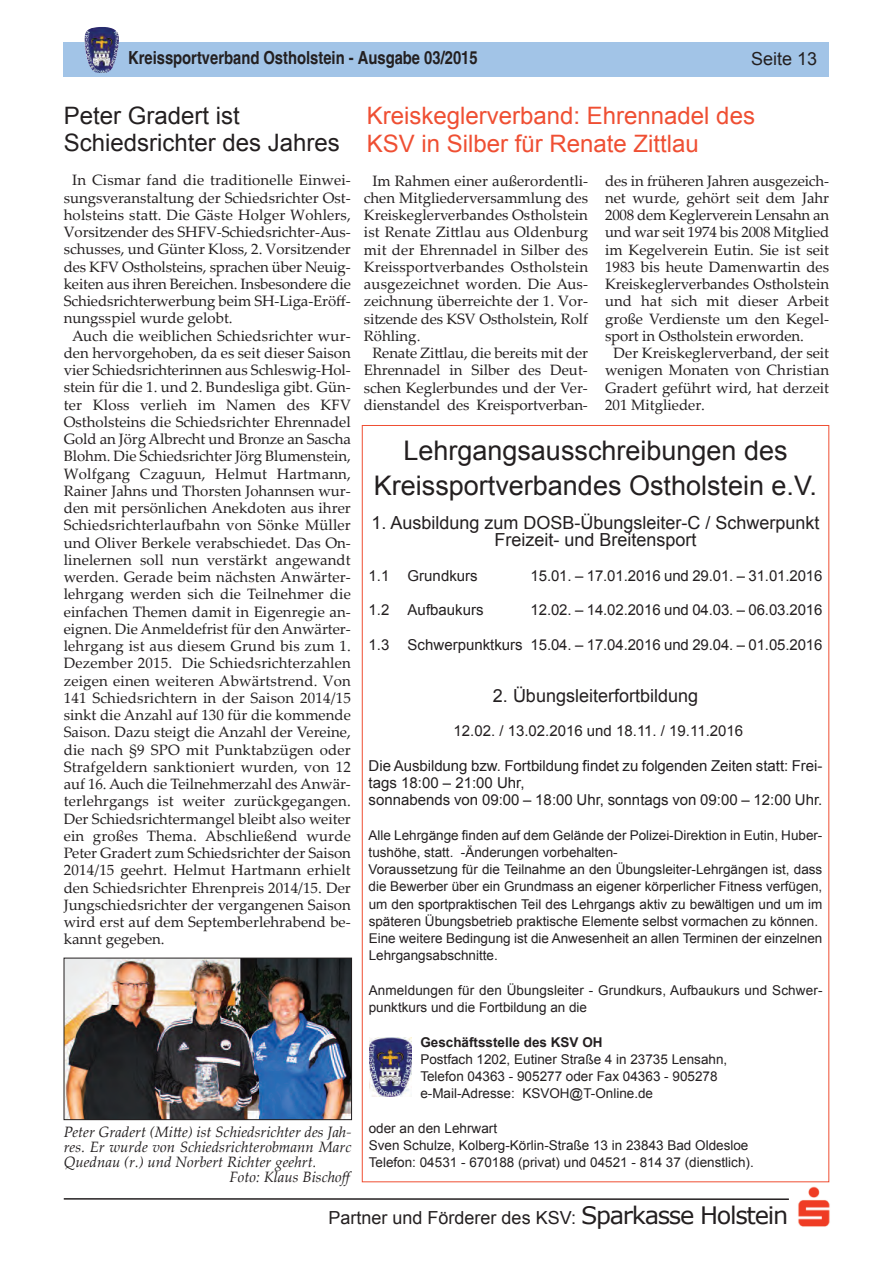
<style>
.page{position:relative;width:893px;height:1263px;background:#fff}
.page>*{position:absolute;margin:0;border:0;box-sizing:border-box;transform-origin:0 0}
.t1{font:27px/34.5px "Arial";color:#231f20;text-align:center}
.t2{font:24px/27.8px "Arial";color:#ef4f33}
.t3{font:24px/27px "Arial";color:#231f20}
.t4{font:18px/17.2px "Arial";color:#231f20;text-align:center}
.t5{font:700 condensed 18px "Helvetica";color:#231f20}
.t6{font:15px "Palatino Linotype";color:#231f20}
.t7{font:15px/17.2px "Arial";letter-spacing:-.005em;color:#231f20}
.t8{font:italic 15px "Palatino Linotype";color:#231f20}
.t9{font:13.5px/17.2px "Arial";color:#231f20}
.t10{font:700 13.5px "Arial";color:#231f20}
.s1{font-family:"Verdana";font-size:24px}
</style>
<div class="page">
<hr style="left:64px;top:1198px;width:725px;height:2px;background:#231f20">
<img style="left:798px;top:1186px;width:32px;height:41px">
<div style="left:64px;top:43px;width:765px;height:34px;background:#a2c4e7"></div>
<img style="left:84px;top:27px;width:35px;height:46px">
<svg style="left:376px;top:1037px;width:35px;height:1px"></svg>
<img style="left:370px;top:1038px;width:41px;height:59px">
<img style="left:66px;top:960px;width:284px;height:158px">
<div style="left:64px;top:958px;width:288px;height:162px;border:1px solid #231f20"></div>
<p class="t5" style="left:128px;top:47px;width:351px">Kreissportverband Ostholstein - Ausgabe 03/2015</p>
<p class="t4" style="left:751px;top:50px;width:68px">Seite 13</p>
<h2 class="t3" style="left:64px;top:102px;width:278px">Peter Gradert ist<br>Schiedsrichter des Jahres</h2>
<p class="t6" style="left:72px;top:174px;width:280px">In Cismar fand die traditionelle Einwei-</p>
<p class="t6" style="left:64px;top:192px;width:289px">sungsveranstaltung der Schiedsrichter Ost-</p>
<p class="t6" style="left:64px;top:209px;width:289px">holsteins statt. Die Gäste Holger Wohlers,</p>
<p class="t6" style="left:64px;top:226px;width:289px">Vorsitzender des SHFV-Schiedsrichter-Aus-</p>
<p class="t6" style="left:64px;top:243px;width:289px">schusses, und Günter Kloss, 2. Vorsitzender</p>
<p class="t6" style="left:64px;top:261px;width:289px">des KFV Ostholsteins, sprachen über Neuig-</p>
<p class="t6" style="left:64px;top:278px;width:289px">keiten aus ihren Bereichen. Insbesondere die</p>
<p class="t6" style="left:64px;top:295px;width:289px">Schiedsrichterwerbung beim SH-Liga-Eröff-</p>
<p class="t6" style="left:64px;top:312px;width:170px">nungsspiel wurde gelobt.</p>
<p class="t6" style="left:72px;top:330px;width:280px">Auch die weiblichen Schiedsrichter wur-</p>
<p class="t6" style="left:64px;top:347px;width:289px">den hervorgehoben, da es seit dieser Saison</p>
<p class="t6" style="left:64px;top:364px;width:289px">vier Schiedsrichterinnen aus Schleswig-Hol-</p>
<p class="t6" style="left:64px;top:381px;width:289px">stein für die 1. und 2. Bundesliga gibt. Gün-</p>
<p class="t6" style="left:64px;top:399px;width:289px">ter Kloss verlieh im Namen des KFV</p>
<p class="t6" style="left:64px;top:416px;width:289px">Ostholsteins die Schiedsrichter Ehrennadel</p>
<p class="t6" style="left:64px;top:433px;width:289px">Gold an Jörg Albrecht und Bronze an Sascha</p>
<p class="t6" style="left:64px;top:450px;width:289px">Blohm. Die Schiedsrichter Jörg Blumenstein,</p>
<p class="t6" style="left:64px;top:468px;width:289px">Wolfgang Czaguun, Helmut Hartmann,</p>
<p class="t6" style="left:64px;top:485px;width:289px">Rainer Jahns und Thorsten Johannsen wur-</p>
<p class="t6" style="left:64px;top:502px;width:289px">den mit persönlichen Anekdoten aus ihrer</p>
<p class="t6" style="left:64px;top:519px;width:289px">Schiedsrichterlaufbahn von Sönke Müller</p>
<p class="t6" style="left:64px;top:537px;width:289px">und Oliver Berkele verabschiedet. Das On-</p>
<p class="t6" style="left:64px;top:554px;width:289px">linelernen soll nun verstärkt angewandt</p>
<p class="t6" style="left:64px;top:571px;width:289px">werden. Gerade beim nächsten Anwärter-</p>
<p class="t6" style="left:64px;top:588px;width:289px">lehrgang werden sich die Teilnehmer die</p>
<p class="t6" style="left:64px;top:606px;width:289px">einfachen Themen damit in Eigenregie an-</p>
<p class="t6" style="left:64px;top:623px;width:289px">eignen. Die Anmeldefrist für den Anwärter-</p>
<p class="t6" style="left:64px;top:640px;width:289px">lehrgang ist aus diesem Grund bis zum 1.</p>
<p class="t6" style="left:64px;top:657px;width:289px">Dezember 2015. Die Schiedsrichterzahlen</p>
<p class="t6" style="left:64px;top:675px;width:289px">zeigen einen weiteren Abwärtstrend. Von</p>
<p class="t6" style="left:64px;top:692px;width:289px">141 Schiedsrichtern in der Saison 2014/15</p>
<p class="t6" style="left:64px;top:709px;width:289px">sinkt die Anzahl auf 130 für die kommende</p>
<p class="t6" style="left:64px;top:726px;width:289px">Saison. Dazu steigt die Anzahl der Vereine,</p>
<p class="t6" style="left:64px;top:744px;width:289px">die nach §9 SPO mit Punktabzügen oder</p>
<p class="t6" style="left:64px;top:761px;width:289px">Strafgeldern sanktioniert wurden, von 12</p>
<p class="t6" style="left:64px;top:778px;width:289px">auf 16. Auch die Teilnehmerzahl des Anwär-</p>
<p class="t6" style="left:64px;top:795px;width:289px">terlehrgangs ist weiter zurückgegangen.</p>
<p class="t6" style="left:64px;top:813px;width:289px">Der Schiedsrichtermangel bleibt also weiter</p>
<p class="t6" style="left:64px;top:830px;width:289px">ein großes Thema. Abschließend wurde</p>
<p class="t6" style="left:64px;top:847px;width:289px">Peter Gradert zum Schiedsrichter der Saison</p>
<p class="t6" style="left:64px;top:864px;width:289px">2014/15 geehrt. Helmut Hartmann erhielt</p>
<p class="t6" style="left:64px;top:882px;width:289px">den Schiedsrichter Ehrenpreis 2014/15. Der</p>
<p class="t6" style="left:64px;top:899px;width:289px">Jungschiedsrichter der vergangenen Saison</p>
<p class="t6" style="left:64px;top:916px;width:289px">wird erst auf dem Septemberlehrabend be-</p>
<p class="t6" style="left:64px;top:933px;width:102px">kannt gegeben.</p>
<p class="t8" style="left:64px;top:1126px;width:289px">Peter Gradert (Mitte) ist Schiedsrichter des Jah-</p>
<p class="t8" style="left:64px;top:1141px;width:289px">res. Er wurde von Schiedsrichterobmann Marc</p>
<p class="t8" style="left:64px;top:1156px;width:254px">Quednau (r.) und Norbert Richter geehrt.</p>
<p class="t8" style="left:230px;top:1171px;width:126px">Foto: Klaus Bischoff</p>
<h2 class="t2" style="left:367px;top:102px;width:390px">Kreiskeglerverband: Ehrennadel des<br>KSV in Silber für Renate Zittlau</h2>
<p class="t6" style="left:372px;top:175px;width:217px">Im Rahmen einer außerordentli-</p>
<p class="t6" style="left:364px;top:192px;width:226px">chen Mitgliederversammlung des</p>
<p class="t6" style="left:364px;top:209px;width:226px">Kreiskeglerverbandes Ostholstein</p>
<p class="t6" style="left:364px;top:226px;width:226px">ist Renate Zittlau aus Oldenburg</p>
<p class="t6" style="left:364px;top:244px;width:226px">mit der Ehrennadel in Silber des</p>
<p class="t6" style="left:364px;top:261px;width:226px">Kreissportverbandes Ostholstein</p>
<p class="t6" style="left:364px;top:278px;width:226px">ausgezeichnet worden. Die Aus-</p>
<p class="t6" style="left:364px;top:295px;width:226px">zeichnung überreichte der 1. Vor-</p>
<p class="t6" style="left:364px;top:313px;width:226px">sitzende des KSV Ostholstein, Rolf</p>
<p class="t6" style="left:364px;top:330px;width:58px">Röhling.</p>
<p class="t6" style="left:372px;top:347px;width:217px">Renate Zittlau, die bereits mit der</p>
<p class="t6" style="left:364px;top:364px;width:225px">Ehrennadel in Silber des Deut-</p>
<p class="t6" style="left:364px;top:382px;width:225px">schen Keglerbundes und der Ver-</p>
<p class="t6" style="left:364px;top:399px;width:225px">dienstandel des Kreisportverban-</p>
<p class="t6" style="left:605px;top:175px;width:225px">des in früheren Jahren ausgezeich-</p>
<p class="t6" style="left:605px;top:192px;width:226px">net wurde, gehört seit dem Jahr</p>
<p class="t6" style="left:605px;top:209px;width:226px">2008 dem Keglerverein Lensahn an</p>
<p class="t6" style="left:605px;top:226px;width:226px">und war seit 1974 bis 2008 Mitglied</p>
<p class="t6" style="left:605px;top:244px;width:226px">im Kegelverein Eutin. Sie ist seit</p>
<p class="t6" style="left:605px;top:261px;width:226px">1983 bis heute Damenwartin des</p>
<p class="t6" style="left:605px;top:278px;width:226px">Kreiskeglerverbandes Ostholstein</p>
<p class="t6" style="left:605px;top:295px;width:226px">und hat sich mit dieser Arbeit</p>
<p class="t6" style="left:605px;top:313px;width:225px">große Verdienste um den Kegel-</p>
<p class="t6" style="left:605px;top:330px;width:200px">sport in Ostholstein erworden.</p>
<p class="t6" style="left:614px;top:347px;width:217px">Der Kreiskeglerverband, der seit</p>
<p class="t6" style="left:605px;top:364px;width:226px">wenigen Monaten von Christian</p>
<p class="t6" style="left:605px;top:382px;width:226px">Gradert geführt wird, hat derzeit</p>
<p class="t6" style="left:605px;top:399px;width:101px">201 Mitglieder.</p>
<h1 class="t1" style="left:374px;top:433px;width:445px">Lehrgangsausschreibungen des<br>Kreissportverbandes Ostholstein e.V.</h1>
<p class="t4" style="left:371px;top:514px;width:450px">1. Ausbildung zum DOSB-Übungsleiter-C / Schwerpunkt<br>Freizeit- und Breitensport</p>
<p class="t7" style="left:369px;top:567px;width:111px">1.1 Grundkurs</p>
<p class="t7" style="left:531px;top:567px;width:293px">15.01. – 17.01.2016 und 29.01. – 31.01.2016</p>
<p class="t7" style="left:369px;top:601px;width:116px">1.2 Aufbaukurs</p>
<p class="t7" style="left:531px;top:601px;width:293px">12.02. – 14.02.2016 und 04.03. – 06.03.2016</p>
<p class="t7" style="left:369px;top:636px;width:455px">1.3 Schwerpunktkurs 15.04. – 17.04.2016 und 29.04. – 01.05.2016</p>
<p class="t4" style="left:493px;top:687px;width:207px">2. Übungsleiterfortbildung</p>
<p class="t7" style="left:453px;top:722px;width:291px">12.02. / 13.02.2016 und 18.11. / 19.11.2016</p>
<p class="t7" style="left:369px;top:757px;width:455px">Die Ausbildung bzw. Fortbildung findet zu folgenden Zeiten statt: Frei&shy;tags 18:00 – 21:00 Uhr,<br>sonnabends von 09:00 – 18:00 Uhr, sonntags von 09:00 – 12:00 Uhr.</p>
<p class="t9" style="left:369px;top:826px;width:455px">Alle Lehrgänge finden auf dem Gelände der Polizei-Direktion in Eutin, Huber&shy;tushöhe, statt. -Änderungen vorbehalten-<br>Voraussetzung für die Teilnahme an den Übungsleiter-Lehrgängen ist, dass die Bewerber über ein Grundmass an eigener körperlicher Fitness verfügen, um den sportpraktischen Teil des Lehrgangs aktiv zu bewältigen und um im späteren Übungsbetrieb praktische Elemente selbst vormachen zu können.<br>Eine weitere Bedingung ist die Anwesenheit an allen Terminen der einzelnen Lehrgangsabschnitte.</p>
<p class="t9" style="left:369px;top:981px;width:455px">Anmeldungen für den Übungsleiter - Grundkurs, Aufbaukurs und Schwer&shy;punktkurs und die Fortbildung an die</p>
<p class="t10" style="left:420px;top:1034px;width:184px">Geschäftsstelle des KSV OH</p>
<p class="t9" style="left:420px;top:1050px;width:308px">Postfach 1202, Eutiner Straße 4 in 23735 Lensahn,<br>Telefon 04363 - 905277 oder Fax 04363 - 905278 e-Mail-Adresse: KSVOH@T-Online.de</p>
<p class="t9" style="left:369px;top:1119px;width:386px">oder an den Lehrwart<br>Sven Schulze, Kolberg-Körlin-Straße 13 in 23843 Bad Oldesloe<br>Telefon: 04531 - 670188 (privat) und 04521 - 814 37 (dienstlich).</p>
<p class="t4" style="left:329px;top:1209px;width:461px">Partner und Förderer des KSV: <span class="s1">Sparkasse Holstein</span></p>
</div>
